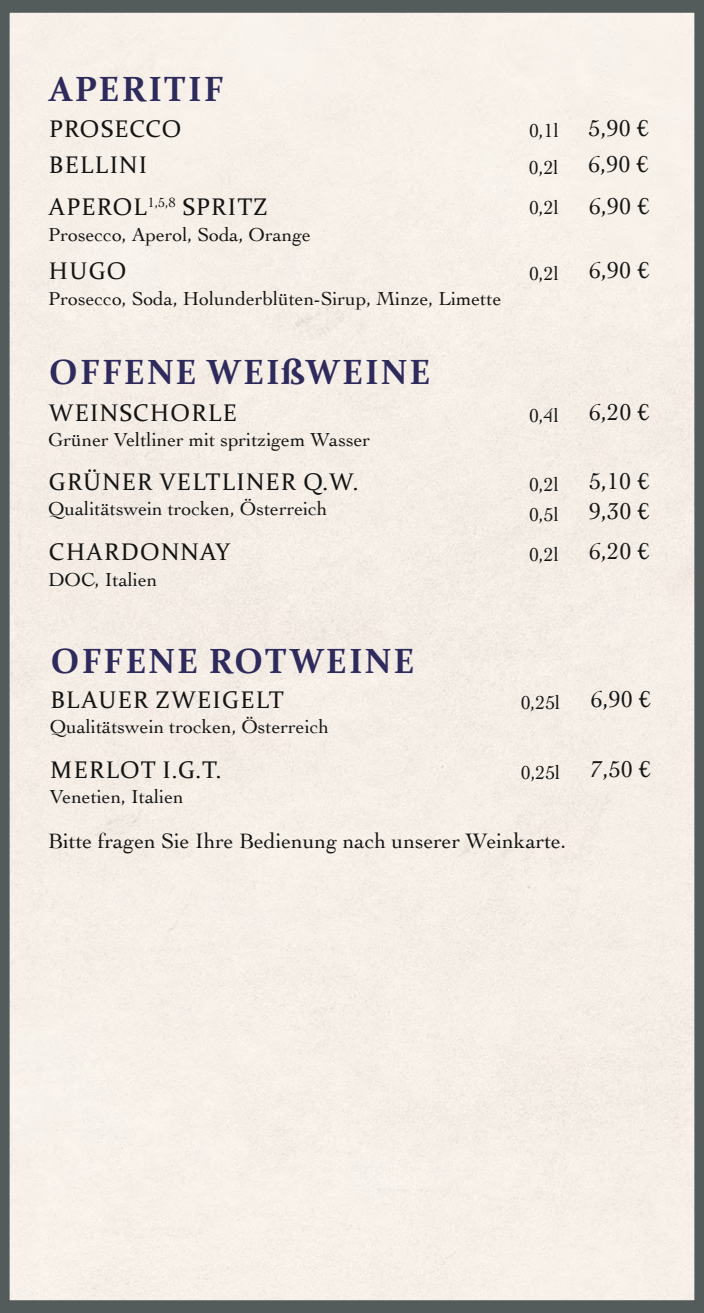
<style>
.page{position:relative;width:704px;height:1313px;background:#fff}
.page>*{position:absolute;margin:0;border:0;box-sizing:border-box;transform-origin:0 0}
.t1{font:700 35px "Constantia";letter-spacing:.06em;color:#2e2a5c}
.t2{font:24.06px/36.8px "Constantia";letter-spacing:.06em;color:#141413}
.t3{font:24.06px/36.8px "Cochin";color:#141413}
.t4{font:21.88px "Cochin";color:#141413}
.t5{font:19.69px/36.8px "Cochin";color:#141413}
</style>
<div class="page">
<div style="left:0;top:0;width:703px;height:1312px;background:#f5efe7"></div>
<h1 class="t1" style="left:49px;top:75px;width:176px">APERITIF</h1>
<p class="t2" style="left:49px;top:112px;width:134px">PROSECCO<br>BELLINI</p>
<p class="t3" style="left:588px;top:109px;width:62px">5,90 €<br>6,90 €</p>
<p class="t5" style="left:528px;top:112px;width:31px">0,1l<br>0,2l</p>
<p class="t5" style="left:528px;top:190px;width:31px">0,2l</p>
<p class="t2" style="left:49px;top:191px;width:220px">APEROL<sup>1,5,8</sup> SPRITZ</p>
<p class="t3" style="left:588px;top:188px;width:62px">6,90 €</p>
<p class="t5" style="left:48px;top:216px;width:264px">Prosecco, Aperol, Soda, Orange</p>
<p class="t2" style="left:49px;top:255px;width:79px">HUGO</p>
<p class="t5" style="left:48px;top:280px;width:454px">Prosecco, Soda, Holunderblüten-Sirup, Minze, Limette</p>
<h1 class="t1" style="left:49px;top:358px;width:382px">OFFENE WEIßWEINE</h1>
<p class="t5" style="left:528px;top:256px;width:31px">0,2l</p>
<p class="t3" style="left:588px;top:252px;width:62px">6,90 €</p>
<p class="t2" style="left:49px;top:396px;width:189px">WEINSCHORLE</p>
<p class="t5" style="left:528px;top:397px;width:31px">0,4l</p>
<p class="t3" style="left:588px;top:393px;width:62px">6,20 €</p>
<p class="t5" style="left:48px;top:421px;width:323px">Grüner Veltliner mit spritzigem Wasser</p>
<p class="t2" style="left:49px;top:465px;width:311px">GRÜNER VELTLINER Q.W.</p>
<p class="t5" style="left:48px;top:490px;width:281px">Qualitätswein trocken, Österreich</p>
<p class="t2" style="left:49px;top:535px;width:183px">CHARDONNAY</p>
<p class="t5" style="left:48px;top:561px;width:110px">DOC, Italien</p>
<h1 class="t1" style="left:51px;top:646px;width:365px">OFFENE ROTWEINE</h1>
<p class="t2" style="left:50px;top:683px;width:235px">BLAUER ZWEIGELT</p>
<p class="t5" style="left:50px;top:708px;width:281px">Qualitätswein trocken, Österreich</p>
<p class="t2" style="left:50px;top:753px;width:173px">MERLOT I.G.T.</p>
<p class="t5" style="left:50px;top:778px;width:135px">Venetien, Italien</p>
<p class="t5" style="left:528px;top:466px;width:31px">0,2l</p>
<p class="t3" style="left:588px;top:462px;width:62px">5,10 €</p>
<p class="t5" style="left:528px;top:496px;width:31px">0,5l</p>
<p class="t3" style="left:588px;top:492px;width:62px">9,30 €</p>
<p class="t5" style="left:528px;top:536px;width:31px">0,2l</p>
<p class="t3" style="left:589px;top:533px;width:62px">6,20 €</p>
<p class="t5" style="left:520px;top:684px;width:41px">0,25l</p>
<p class="t5" style="left:520px;top:754px;width:41px">0,25l</p>
<p class="t3" style="left:590px;top:680px;width:62px">6,90 €</p>
<p class="t3" style="left:590px;top:751px;width:62px">7,50 €</p>
<p class="t4" style="left:48px;top:828px;width:519px">Bitte fragen Sie Ihre Bedienung nach unserer Weinkarte.</p>
</div>
